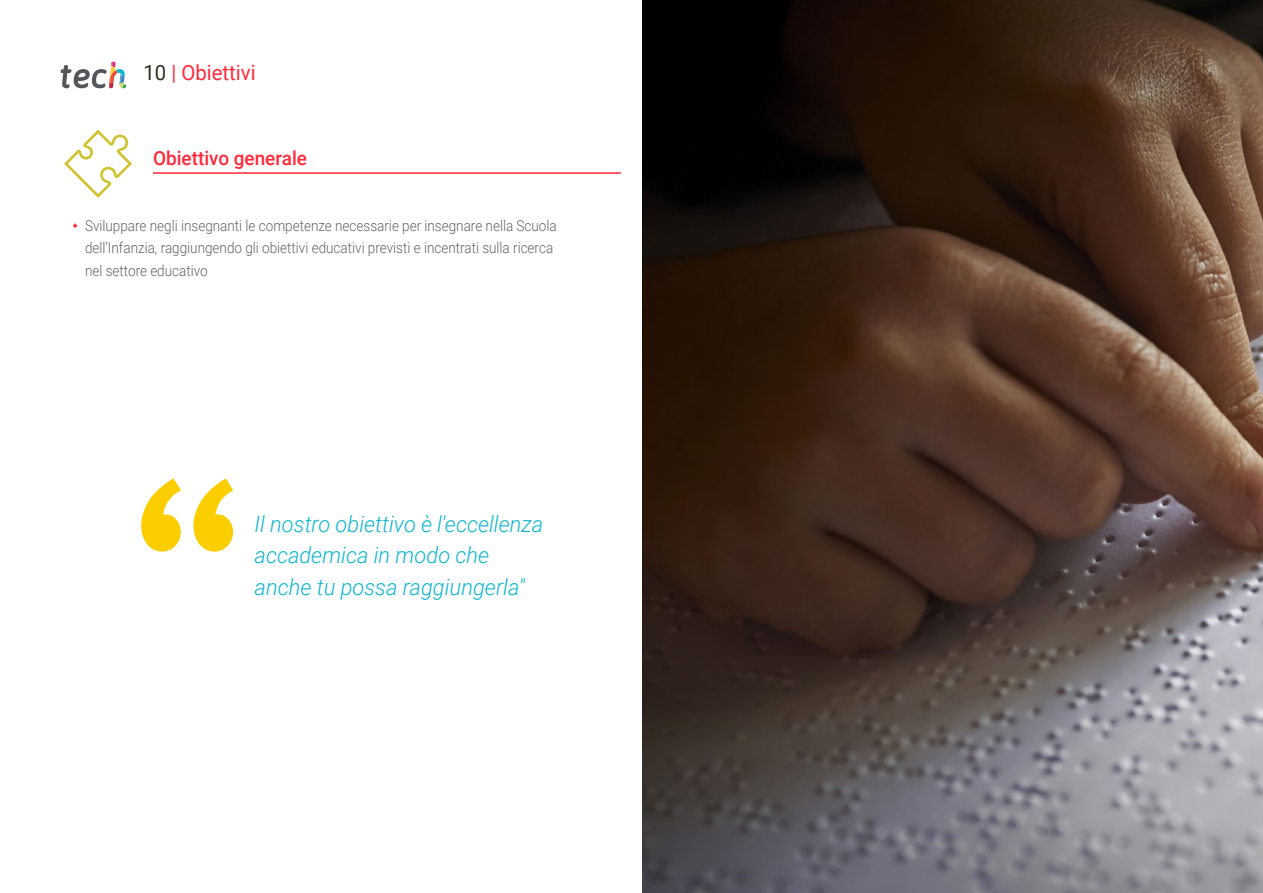
<style>
.page{position:relative;width:1263px;height:893px;background:#fff}
.page>*{position:absolute;margin:0;border:0;box-sizing:border-box;transform-origin:0 0}
.t1{font:italic 300 22.5px/31.5px "Roboto";color:#0fb6cf}
.t2{font:21px "Roboto";color:#ff293a}
.t3{font:500 19.5px "Roboto";color:#ff293a}
.t4{font:300 15px/22.5px "Roboto";color:#61646a;scale:.9 1}
.s1{color:#312e20}
</style>
<div class="page">
<img style="left:642px;top:0;width:621px;height:893px">
<hr style="left:153px;top:173px;width:468px;height:1px;background:#ff293a">
<svg style="left:64px;top:130px;width:68px;height:68px"></svg>
<svg style="left:61px;top:62px;width:65px;height:27px"></svg>
<svg style="left:141px;top:478px;width:92px;height:74px"></svg>
<h2 class="t2" style="left:144px;top:57px;width:114px"><span class="s1">10</span> | Obiettivi</h2>
<h3 class="t3" style="left:153px;top:144px;width:155px">Obiettivo generale</h3>
<p class="t4" style="left:85px;top:214px;width:526px">Sviluppare negli insegnanti le competenze necessarie per insegnare nella Scuola dell’Infanzia, raggiungendo gli obiettivi educativi previsti e incentrati sulla ricerca nel settore educativo</p>
<h1 class="t1" style="left:255px;top:507px;width:290px">Il nostro obiettivo è l'eccellenza accademica in modo che anche tu possa raggiungerla"</h1>
</div>
